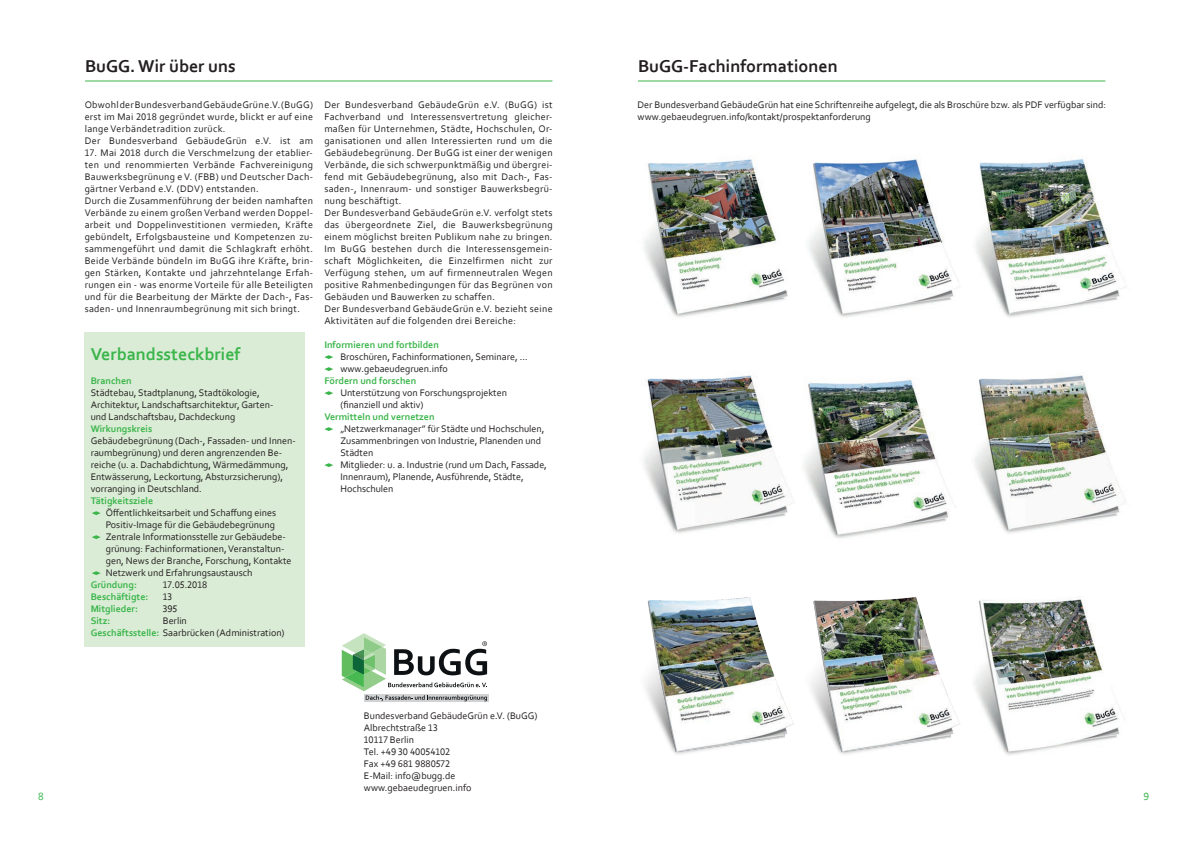
<style>
.page{position:relative;width:1191px;height:842px;background:#fff}
.page>*{position:absolute;margin:0;border:0;box-sizing:border-box;transform-origin:0 0}
.t1{font:700 18px "Corbel";color:#231f20}
.t2{font:700 18px "Corbel";color:#3ab54a}
.t3{font:11px "Corbel";color:#3ab54a}
.t4{font:10px/12px "Corbel";letter-spacing:.03em;color:#231f20}
.t5{font:10px/12px "Corbel";color:#231f20}
.t6{font:700 10px "Corbel";color:#3ab54a}
.s1{font-weight:700;color:#3ab54a}
</style>
<div class="page">
<hr style="left:85px;top:81px;width:467px;height:1px;background:#3ab54a">
<div style="left:85px;top:332px;width:220px;height:314px;background:#daecd6"></div>
<svg style="left:92px;top:511px;width:9px;height:4px"></svg>
<svg style="left:92px;top:535px;width:9px;height:4px"></svg>
<svg style="left:92px;top:571px;width:9px;height:4px"></svg>
<svg style="left:324px;top:355px;width:9px;height:4px"></svg>
<svg style="left:324px;top:367px;width:9px;height:4px"></svg>
<svg style="left:324px;top:391px;width:9px;height:4px"></svg>
<svg style="left:324px;top:427px;width:9px;height:4px"></svg>
<svg style="left:324px;top:463px;width:9px;height:4px"></svg>
<div style="left:364px;top:694px;width:124px;height:8px;background:#d1d2d4"></div>
<svg style="left:342px;top:633px;width:145px;height:68px"></svg>
<img style="left:975px;top:597px;width:146px;height:159px">
<img style="left:975px;top:375px;width:151px;height:159px">
<img style="left:976px;top:159px;width:150px;height:159px">
<img style="left:809px;top:159px;width:150px;height:159px">
<img style="left:804px;top:379px;width:151px;height:159px">
<img style="left:811px;top:597px;width:150px;height:157px">
<img style="left:644px;top:159px;width:144px;height:158px">
<img style="left:644px;top:375px;width:150px;height:158px">
<img style="left:645px;top:597px;width:149px;height:157px">
<hr style="left:638px;top:81px;width:467px;height:1px;background:#3ab54a">
<h1 class="t1" style="left:85px;top:55px;width:152px">BuGG. Wir über uns</h1>
<p class="t4" style="left:85px;top:98px;width:230px">Obwohl der Bundesverband GebäudeGrün e.V. (BuGG) erst im Mai 2018 gegründet wurde, blickt er auf eine lange Verbändetradition zurück.<br>Der Bundesverband GebäudeGrün e.V. ist am</p>
<p class="t4" style="left:85px;top:146px;width:230px">17. Mai 2018 durch die Verschmelzung der etablier&shy;ten und renommierten Verbände Fachvereinigung Bauwerksbegrünung e V. (FBB) und Deutscher Dach&shy;gärtner Verband e.V. (DDV) entstanden.<br>Durch die Zusammenführung der beiden namhaften Verbände zu einem großen Verband werden Doppel&shy;arbeit und Doppelinvestitionen vermieden, Kräfte gebündelt, Erfolgsbausteine und Kompetenzen zu&shy;sammengeführt und damit die Schlagkraft erhöht.<br>Beide Verbände bündeln im BuGG ihre Kräfte, brin&shy;gen Stärken, Kontakte und jahrzehntelange Erfah&shy;rungen ein - was enorme Vorteile für alle Beteiligten und für die Bearbeitung der Märkte der Dach-, Fas&shy;saden- und Innenraumbegrünung mit sich bringt.</p>
<h1 class="t2" style="left:91px;top:343px;width:151px">Verbandssteckbrief</h1>
<p class="t6" style="left:91px;top:374px;width:43px">Branchen</p>
<p class="t5" style="left:91px;top:386px;width:184px">Städtebau, Stadtplanung, Stadtökologie,<br>Architektur, Landschaftsarchitektur, Garten&shy;und Landschaftsbau, Dachdeckung</p>
<p class="t6" style="left:91px;top:422px;width:63px">Wirkungskreis</p>
<p class="t5" style="left:91px;top:434px;width:207px">Gebäudebegrünung (Dach-, Fassaden- und Innen&shy;raumbegrünung) und deren angrenzenden Be&shy;reiche (u. a. Dachabdichtung, Wärmedämmung, Entwässerung, Leckortung, Absturzsicherung), vorranging in Deutschland.</p>
<p class="t6" style="left:91px;top:494px;width:64px">Tätigkeitsziele</p>
<p class="t5" style="left:106px;top:506px;width:187px">Öffentlichkeitsarbeit und Schaffung eines Positiv-Image für die Gebäudebegrünung Zentrale Informationsstelle zur Gebäudebe&shy;grünung: Fachinformationen, Veranstaltun&shy;gen, News der Branche, Forschung, Kontakte Netzwerk und Erfahrungsaustausch</p>
<p class="t6" style="left:91px;top:578px;width:48px">Gründung:</p>
<p class="t4" style="left:163px;top:578px;width:46px">17.05.2018</p>
<p class="t6" style="left:91px;top:590px;width:59px">Beschäftigte:</p>
<p class="t4" style="left:163px;top:590px;width:11px">13</p>
<p class="t6" style="left:91px;top:602px;width:49px">Mitglieder:</p>
<p class="t4" style="left:163px;top:602px;width:16px">395</p>
<p class="t6" style="left:91px;top:614px;width:21px">Sitz:</p>
<p class="t5" style="left:91px;top:614px;width:195px;text-indent:72px">Berlin<br><span class="s1">Geschäftsstelle:</span> Saarbrücken (Administration)</p>
<p class="t4" style="left:324px;top:98px;width:230px">Der Bundesverband GebäudeGrün e.V. (BuGG) ist Fachverband und Interessensvertretung gleicher&shy;maßen für Unternehmen, Städte, Hochschulen, Or&shy;ganisationen und allen Interessierten rund um die Gebäudebegrünung. Der BuGG ist einer der wenigen Verbände, die sich schwerpunktmäßig und übergrei&shy;fend mit Gebäudebegrünung, also mit Dach-, Fas&shy;saden-, Innenraum- und sonstiger Bauwerksbegrü&shy;nung beschäftigt.<br>Der Bundesverband GebäudeGrün e.V. verfolgt stets das übergeordnete Ziel, die Bauwerksbegrünung einem möglichst breiten Publikum nahe zu bringen.<br>Im BuGG bestehen durch die Interessensgemein&shy;schaft Möglichkeiten, die Einzelfirmen nicht zur Verfügung stehen, um auf firmenneutralen Wegen positive Rahmenbedingungen für das Begrünen von Gebäuden und Bauwerken zu schaffen.<br>Der Bundesverband GebäudeGrün e.V. bezieht seine Aktivitäten auf die folgenden drei Bereiche:</p>
<p class="t6" style="left:324px;top:338px;width:116px">Informieren und fortbilden</p>
<p class="t5" style="left:340px;top:350px;width:189px">Broschüren, Fachinformationen, Seminare, … www.gebaeudegruen.info</p>
<p class="t6" style="left:324px;top:374px;width:93px">Fördern und forschen</p>
<p class="t5" style="left:340px;top:386px;width:168px">Unterstützung von Forschungsprojekten (finanziell und aktiv)</p>
<p class="t6" style="left:324px;top:410px;width:112px">Vermitteln und vernetzen</p>
<p class="t5" style="left:340px;top:422px;width:208px">„Netzwerkmanager” für Städte und Hochschulen, Zusammenbringen von Industrie, Planenden und Städten<br>Mitglieder: u. a. Industrie (rund um Dach, Fassade, Innenraum), Planende, Ausführende, Städte, Hochschulen</p>
<h1 class="t1" style="left:638px;top:55px;width:201px">BuGG-Fachinformationen</h1>
<p class="t5" style="left:637px;top:98px;width:470px">Der Bundesverband GebäudeGrün hat eine Schriftenreihe aufgelegt, die als Broschüre bzw. als PDF verfügbar sind: www.gebaeudegruen.info/kontakt/prospektanforderung</p>
<p class="t5" style="left:364px;top:709px;width:175px">Bundesverband GebäudeGrün e.V. (BuGG)<br>Albrechtstraße 13<br>10117 Berlin<br>Tel. +49 30 40054102<br>Fax +49 681 9880572<br>E-Mail: info@bugg.de www.gebaeudegruen.info</p>
<p class="t3" style="left:38px;top:790px;width:7px">8</p>
<p class="t3" style="left:1143px;top:789px;width:7px">9</p>
</div>
